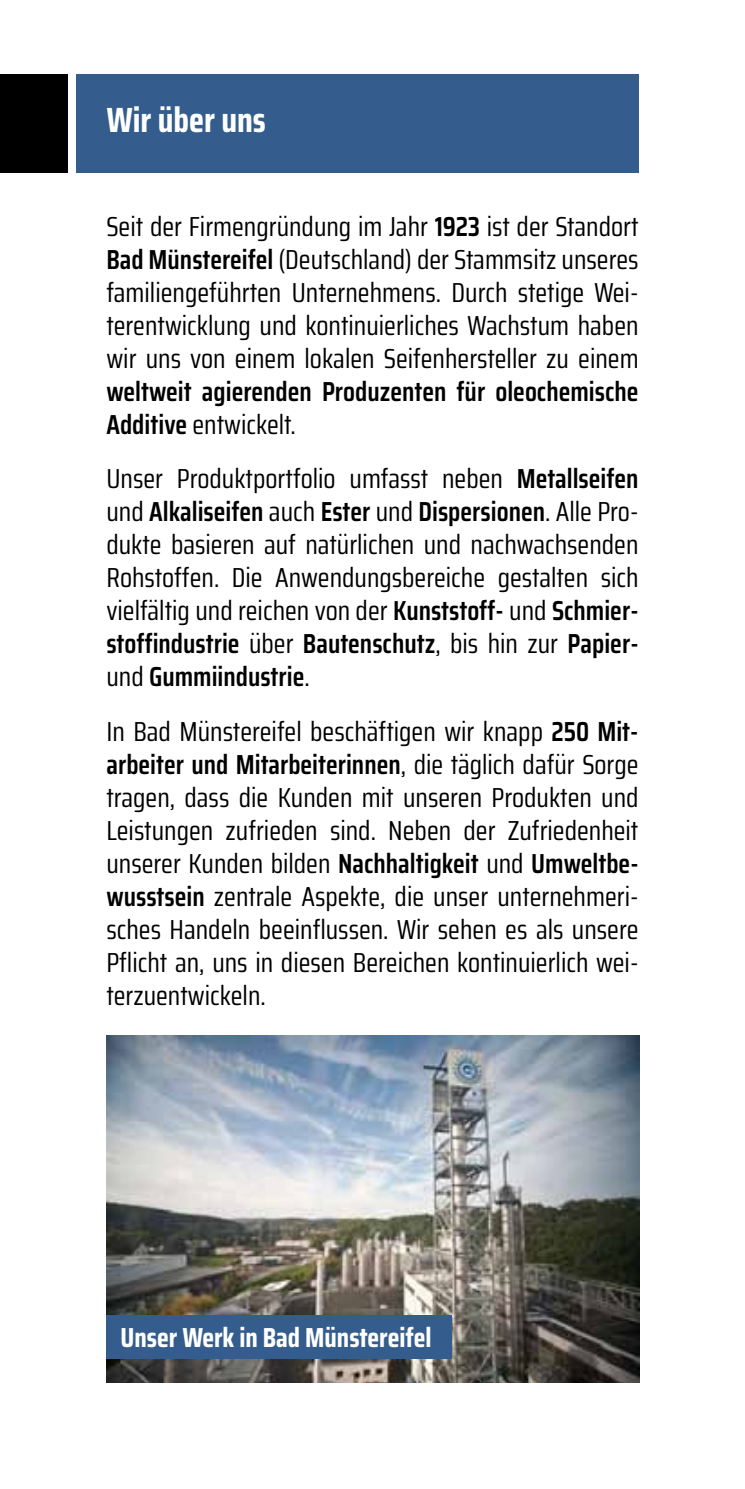
<style>
.page{position:relative;width:745px;height:1489px;background:#fff}
.page>*{position:absolute;margin:0;border:0;box-sizing:border-box;transform-origin:0 0}
.t1{font:700 35px "Saira Condensed";color:#fff}
.t2{font:27.5px/33px "Saira Condensed";color:#000;text-align:justify}
.t3{font:600 27.5px/33px "Saira Condensed";color:#000}
.t4{font:700 27.5px "Saira Condensed";color:#fff}
.s1{font-weight:600}
.s2{font-weight:400}
</style>
<div class="page">
<img style="left:106px;top:1035px;width:533px;height:347px">
<div style="left:76px;top:74px;width:562px;height:98px;background:#345c8d"></div>
<div style="left:106px;top:1315px;width:345px;height:44px;background:#345c8d"></div>
<div style="left:0;top:74px;width:67px;height:98px;background:#000"></div>
<p class="t1" style="left:106px;top:93px;width:161px">Wir über uns</p>
<p class="t2" style="left:106px;top:209px;width:533px">Seit der Firmengründung im Jahr <span class="s1">1923</span> ist der Standort <span class="s1">Bad Münstereifel</span> (Deutschland) der Stammsitz unseres familiengeführten Unternehmens. Durch stetige Wei&shy;terentwicklung und kontinuierliches Wachstum haben wir uns von einem lokalen Seifenhersteller zu einem</p>
<p class="t3" style="left:106px;top:374px;width:533px">weltweit agierenden Produzenten für oleochemische<br>Additive <span class="s2">entwickelt.</span></p>
<p class="t2" style="left:106px;top:461px;width:533px">Unser Produktportfolio umfasst neben <span class="s1">Metallseifen </span>und <span class="s1">Alkaliseifen</span> auch <span class="s1">Ester</span> und <span class="s1">Dispersionen</span>. Alle Pro&shy;dukte basieren auf natürlichen und nachwachsenden Rohstoffen. Die Anwendungsbereiche gestalten sich vielfältig und reichen von der <span class="s1">Kunststoff-</span> und <span class="s1">Schmier&shy;stoffindustrie</span> über <span class="s1">Bautenschutz</span>, bis hin zur <span class="s1">Papier&shy;</span>und <span class="s1">Gummiindustrie</span>.</p>
<p class="t2" style="left:106px;top:714px;width:533px">In Bad Münstereifel beschäftigen wir knapp <span class="s1">250 Mit&shy;arbeiter und Mitarbeiterinnen</span>, die täglich dafür Sorge tragen, dass die Kunden mit unseren Produkten und Leistungen zufrieden sind. Neben der Zufriedenheit unserer Kunden bilden <span class="s1">Nachhaltigkeit</span> und <span class="s1">Umweltbe&shy;wusstsein</span> zentrale Aspekte, die unser unternehmeri&shy;sches Handeln beeinflussen. Wir sehen es als unsere Pflicht an, uns in diesen Bereichen kontinuierlich wei&shy;terzuentwickeln.</p>
<p class="t4" style="left:120px;top:1315px;width:312px">Unser Werk in Bad Münstereifel</p>
</div>
